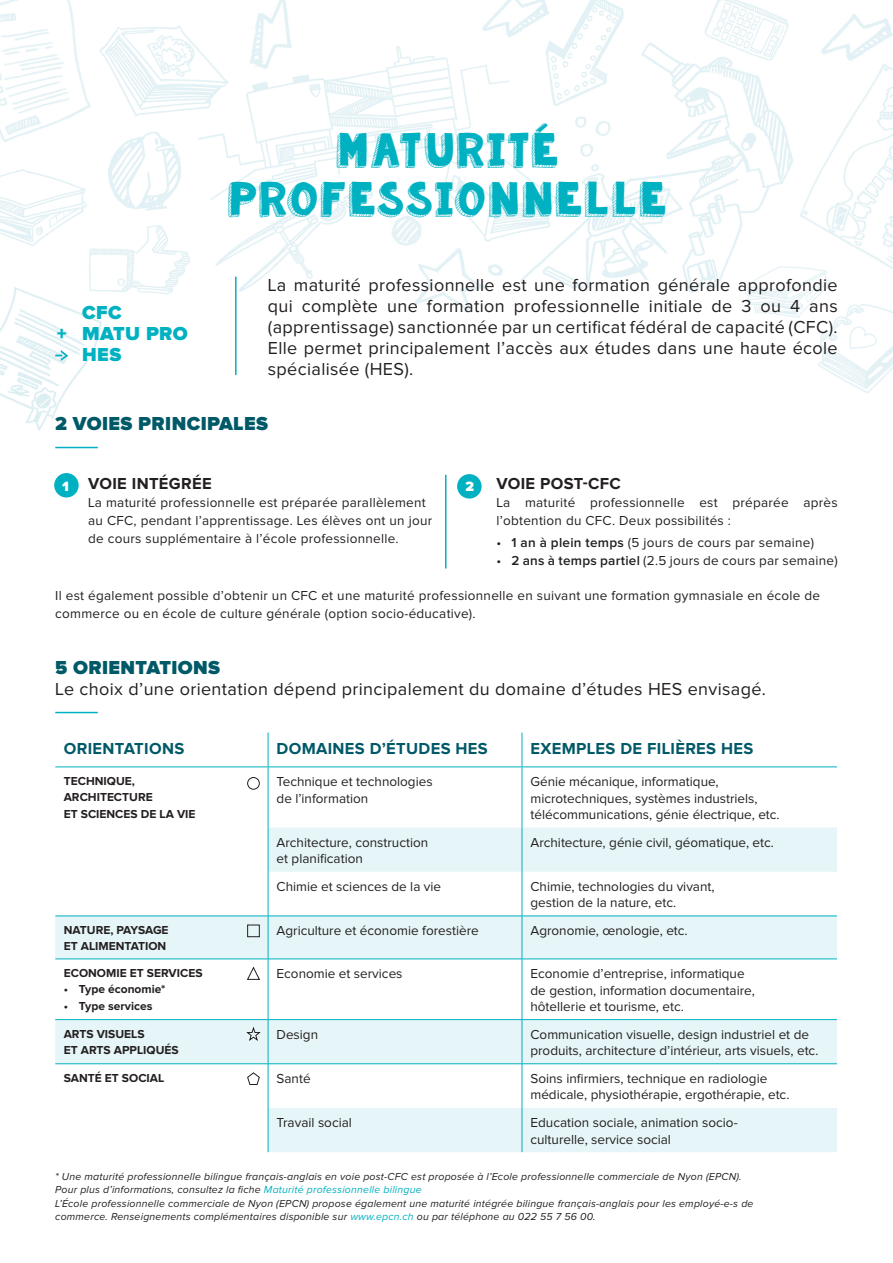
<style>
.page{position:relative;width:893px;height:1263px;background:#fff}
.page>*{position:absolute;margin:0;border:0;box-sizing:border-box;transform-origin:0 0}
.t1{font:33px "KG Summer Sunshine Blackout";letter-spacing:.06em;color:#00b1c1}
.Titre_col_2{font:900 19.5px "Proxima Nova";letter-spacing:.02em;color:#005967}
.Chapeau{font:900 19.5px "Proxima Nova";letter-spacing:.02em;color:#00b1c1}
.Chapeau-2{font:18px/21px "Proxima Nova";letter-spacing:.02em;color:#231f20;text-align:justify}
.Titre_col_2-2{font:18px "Proxima Nova";letter-spacing:.02em;color:#231f20}
.Intertitre{font:700 16.5px "Proxima Nova";letter-spacing:.02em;color:#005967}
.Intertitre-2{font:700 16.5px "Proxima Nova";letter-spacing:.02em;color:#231f20}
.t2{font:900 13.95px "Proxima Nova";color:#fff}
.Texte_courant{font:13.5px/16.5px "Proxima Nova";color:#231f20}
.Texte_courant-2{font:13.5px/18px "Proxima Nova";letter-spacing:.02em;color:#231f20}
.Texte_courant-3{font:700 12px/16.5px "Proxima Nova";color:#231f20}
.Texte_courant-4{font:italic 10.5px/13.5px "Proxima Nova";letter-spacing:.02em;color:#231f20}
.s1{font-weight:600}
.s2{color:#00b1c1}
</style>
<div class="page">
<img style="left:0;top:0;width:893px;height:1153px">
<hr style="left:55px;top:447px;width:43px;height:1px;background:#00b1c1">
<hr style="left:55px;top:712px;width:43px;height:1px;background:#00b1c1">
<hr style="left:235px;top:277px;width:2px;height:98px;background:#00b1c1">
<hr style="left:445px;top:475px;width:1px;height:93px;background:#00b1c1">
<div style="left:54px;top:473px;width:25px;height:24px;background:#00b1c1;border-radius:50%"></div>
<div style="left:457px;top:474px;width:25px;height:25px;background:#00b1c1;border-radius:50%"></div>
<svg style="left:55px;top:827px;width:782px;height:325px"></svg>
<hr style="left:268px;top:733px;width:1px;height:33px;background:#00b1c1">
<hr style="left:522px;top:733px;width:1px;height:33px;background:#00b1c1">
<hr style="left:268px;top:767px;width:1px;height:60px;background:#00b1c1">
<hr style="left:522px;top:767px;width:1px;height:60px;background:#00b1c1">
<hr style="left:268px;top:827px;width:1px;height:45px;background:#00b1c1">
<hr style="left:522px;top:827px;width:1px;height:45px;background:#00b1c1">
<hr style="left:268px;top:872px;width:1px;height:44px;background:#00b1c1">
<hr style="left:522px;top:872px;width:1px;height:44px;background:#00b1c1">
<hr style="left:268px;top:916px;width:1px;height:43px;background:#00b1c1">
<hr style="left:522px;top:916px;width:1px;height:43px;background:#00b1c1">
<hr style="left:268px;top:959px;width:1px;height:60px;background:#00b1c1">
<hr style="left:522px;top:959px;width:1px;height:60px;background:#00b1c1">
<hr style="left:268px;top:1020px;width:1px;height:43px;background:#00b1c1">
<hr style="left:522px;top:1020px;width:1px;height:43px;background:#00b1c1">
<hr style="left:268px;top:1064px;width:1px;height:44px;background:#00b1c1">
<hr style="left:522px;top:1064px;width:1px;height:44px;background:#00b1c1">
<hr style="left:268px;top:1108px;width:1px;height:44px;background:#00b1c1">
<hr style="left:522px;top:1108px;width:1px;height:44px;background:#00b1c1">
<hr style="left:55px;top:766px;width:213px;height:1px;background:#00b1c1">
<hr style="left:268px;top:766px;width:254px;height:1px;background:#00b1c1">
<hr style="left:522px;top:766px;width:315px;height:1px;background:#00b1c1">
<hr style="left:55px;top:916px;width:213px;height:1px;background:#00b1c1">
<hr style="left:268px;top:916px;width:254px;height:1px;background:#00b1c1">
<hr style="left:522px;top:916px;width:315px;height:1px;background:#00b1c1">
<hr style="left:55px;top:959px;width:213px;height:1px;background:#00b1c1">
<hr style="left:268px;top:959px;width:254px;height:1px;background:#00b1c1">
<hr style="left:522px;top:959px;width:315px;height:1px;background:#00b1c1">
<hr style="left:55px;top:1063px;width:213px;height:1px;background:#00b1c1">
<hr style="left:268px;top:1063px;width:254px;height:1px;background:#00b1c1">
<hr style="left:522px;top:1063px;width:315px;height:1px;background:#00b1c1">
<hr style="left:55px;top:1019px;width:213px;height:1px;background:#00b1c1">
<hr style="left:268px;top:1019px;width:254px;height:1px;background:#00b1c1">
<hr style="left:522px;top:1019px;width:315px;height:1px;background:#00b1c1">
<div style="left:247px;top:777px;width:13px;height:12px;border:1px solid #231f20;border-radius:50%"></div>
<div style="left:247px;top:925px;width:13px;height:12px;border:1px solid #231f20"></div>
<svg style="left:246px;top:967px;width:15px;height:13px"></svg>
<svg style="left:246px;top:1027px;width:15px;height:15px"></svg>
<svg style="left:247px;top:1072px;width:13px;height:13px"></svg>
<svg style="left:55px;top:350px;width:13px;height:11px"></svg>
<p class="Chapeau" style="left:82px;top:304px;width:41px">CFC</p>
<p class="Chapeau" style="left:57px;top:325px;width:133px">+ MATU PRO</p>
<p class="Chapeau" style="left:82px;top:346px;width:40px">HES</p>
<p class="t1" style="left:335px;top:137px;width:224px">MATURITÉ</p>
<p class="t1" style="left:227px;top:186px;width:440px">PROFESSIONNELLE</p>
<p class="Chapeau-2" style="left:268px;top:275px;width:571px">La maturité professionnelle est une formation générale approfondie qui complète une formation professionnelle initiale de 3 ou 4 ans (apprentissage) sanctionnée par un certificat fédéral de capacité (CFC).</p>
<p class="Chapeau-2" style="left:268px;top:338px;width:571px">Elle permet principalement l’accès aux études dans une haute école spécialisée (HES).</p>
<p class="Titre_col_2" style="left:55px;top:414px;width:214px">2 VOIES PRINCIPALES</p>
<p class="Intertitre-2" style="left:88px;top:476px;width:125px">VOIE INTÉGRÉE</p>
<p class="Texte_courant-2" style="left:88px;top:494px;width:345px">La maturité professionnelle est préparée parallèlement au CFC, pendant l’apprentissage. Les élèves ont un jour de cours supplémentaire à l’école professionnelle.</p>
<p class="t2" style="left:62px;top:479px;width:8px">1</p>
<p class="t2" style="left:465px;top:479px;width:10px">2</p>
<p class="Intertitre-2" style="left:496px;top:476px;width:126px">VOIE POST-CFC</p>
<p class="Texte_courant-2" style="left:496px;top:494px;width:343px">La maturité professionnelle est préparée après l’obtention du CFC. Deux possibilités :</p>
<p class="Texte_courant-2" style="left:496px;top:534px;width:319px">• <span class="s1">1 an à plein temps</span> (5 jours de cours par semaine)</p>
<p class="Texte_courant-2" style="left:496px;top:552px;width:343px">• <span class="s1">2 ans à temps partiel</span> (2.5 jours de cours par semaine)</p>
<p class="Texte_courant-2" style="left:55px;top:587px;width:766px">Il est également possible d’obtenir un CFC et une maturité professionnelle en suivant une formation gymnasiale en école de commerce ou en école de culture générale (option socio-éducative).</p>
<p class="Titre_col_2" style="left:55px;top:658px;width:166px">5 ORIENTATIONS</p>
<p class="Titre_col_2-2" style="left:55px;top:680px;width:712px">Le choix d’une orientation dépend principalement du domaine d’études HES envisagé.</p>
<p class="Intertitre" style="left:64px;top:741px;width:122px">ORIENTATIONS</p>
<p class="Intertitre" style="left:277px;top:741px;width:213px">DOMAINES D’ÉTUDES HES</p>
<p class="Intertitre" style="left:530px;top:741px;width:224px">EXEMPLES DE FILIÈRES HES</p>
<p class="Texte_courant-3" style="left:64px;top:773px;width:73px">TECHNIQUE,</p>
<p class="Texte_courant-3" style="left:64px;top:790px;width:90px">ARCHITECTURE</p>
<p class="Texte_courant-3" style="left:64px;top:806px;width:133px">ET SCIENCES DE LA VIE</p>
<p class="Texte_courant" style="left:277px;top:774px;width:158px">Technique et technologies de l’information</p>
<p class="Texte_courant" style="left:530px;top:774px;width:251px">Génie mécanique, informatique, microtechniques, systèmes industriels, télécommunications, génie électrique, etc.</p>
<p class="Texte_courant" style="left:277px;top:834px;width:153px">Architecture, construction et planification</p>
<p class="Texte_courant" style="left:530px;top:834px;width:245px">Architecture, génie civil, géomatique, etc.</p>
<p class="Texte_courant" style="left:277px;top:879px;width:166px">Chimie et sciences de la vie</p>
<p class="Texte_courant" style="left:530px;top:879px;width:186px">Chimie, technologies du vivant, gestion de la nature, etc.</p>
<p class="Texte_courant-3" style="left:64px;top:922px;width:106px">NATURE, PAYSAGE<br>ET ALIMENTATION</p>
<p class="Texte_courant" style="left:277px;top:923px;width:204px">Agriculture et économie forestière</p>
<p class="Texte_courant" style="left:530px;top:923px;width:159px">Agronomie, œnologie, etc.</p>
<p class="Texte_courant-3" style="left:64px;top:965px;width:140px">ECONOMIE ET SERVICES</p>
<p class="Texte_courant-3" style="left:64px;top:982px;width:103px">• Type économie*</p>
<p class="Texte_courant-3" style="left:64px;top:998px;width:90px">• Type services</p>
<p class="Texte_courant" style="left:277px;top:966px;width:127px">Economie et services</p>
<p class="Texte_courant" style="left:530px;top:966px;width:226px">Economie d’entreprise, informatique de gestion, information documentaire, hôtellerie et tourisme, etc.</p>
<p class="Texte_courant-3" style="left:64px;top:1026px;width:116px">ARTS VISUELS<br>ET ARTS APPLIQUÉS</p>
<p class="Texte_courant" style="left:277px;top:1026px;width:43px">Design</p>
<p class="Texte_courant" style="left:530px;top:1026px;width:289px">Communication visuelle, design industriel et de produits, architecture d’intérieur, arts visuels, etc.</p>
<p class="Texte_courant-3" style="left:64px;top:1070px;width:102px">SANTÉ ET SOCIAL</p>
<p class="Texte_courant" style="left:277px;top:1071px;width:36px">Santé</p>
<p class="Texte_courant" style="left:530px;top:1071px;width:260px">Soins infirmiers, technique en radiologie médicale, physiothérapie, ergothérapie, etc.</p>
<p class="Texte_courant" style="left:277px;top:1115px;width:77px">Travail social</p>
<p class="Texte_courant" style="left:530px;top:1115px;width:209px">Education sociale, animation socio&shy;culturelle, service social</p>
<p class="Texte_courant-4" style="left:55px;top:1170px;width:688px">* Une maturité professionnelle bilingue français-anglais en voie post-CFC est proposée à l’Ecole professionnelle commerciale de Nyon (EPCN).</p>
<p class="Texte_courant-4" style="left:55px;top:1184px;width:368px">Pour plus d’informations, consultez la fiche <span class="s2">Maturité professionnelle bilingue</span></p>
<p class="Texte_courant-4" style="left:55px;top:1197px;width:700px">L’École professionnelle commerciale de Nyon (EPCN) propose également une maturité intégrée bilingue français-anglais pour les employé-e-s de commerce. Renseignements complémentaires disponible sur <span class="s2">www.epcn.ch</span> ou par téléphone au 022 55 7 56 00.</p>
</div>
